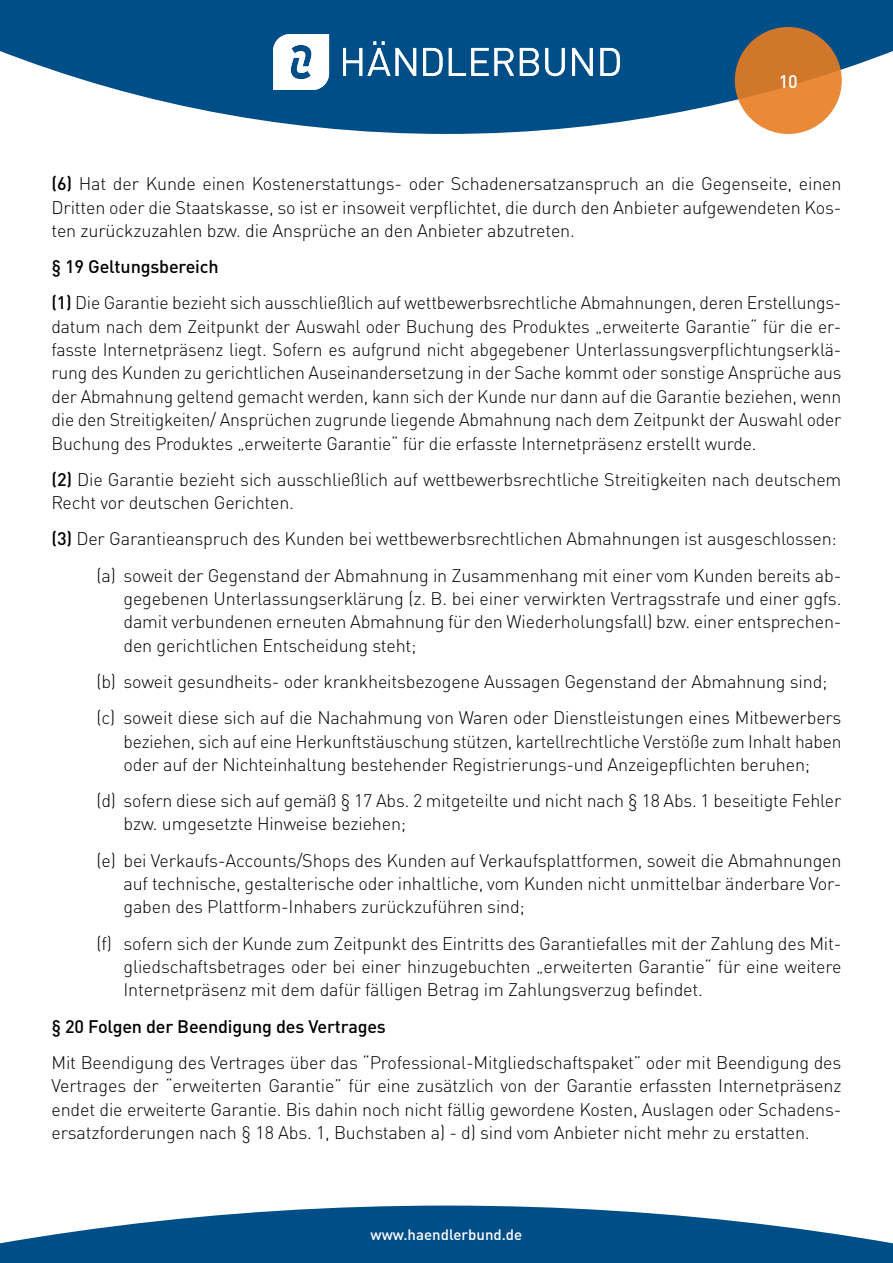
<style>
.page{position:relative;width:893px;height:1263px;background:#fff}
.page>*{position:absolute;margin:0;border:0;box-sizing:border-box;transform-origin:0 0}
.t1{font:300 18px/23.4px "DIN Pro";letter-spacing:-.01em;color:#000;text-align:justify}
.t2{font:500 18px "DIN Pro";letter-spacing:-.01em;color:#000}
.t3{font:500 18px "DIN Pro";color:#fff}
.t4{font:500 15px "DIN Pro";color:#fff}
.s1{font-weight:500}
</style>
<div class="page">
<svg style="left:0;top:0;width:893px;height:134px;fill:#004e87"></svg>
<svg style="left:735px;top:27px;width:107px;height:107px;background:#da7f31"></svg>
<svg style="left:343px;top:41px;width:47px;height:35px"></svg>
<svg style="left:396px;top:48px;width:20px;height:28px"></svg>
<svg style="left:423px;top:48px;width:20px;height:28px"></svg>
<svg style="left:449px;top:48px;width:65px;height:28px"></svg>
<svg style="left:520px;top:48px;width:19px;height:28px"></svg>
<svg style="left:545px;top:48px;width:20px;height:28px"></svg>
<svg style="left:572px;top:48px;width:21px;height:28px"></svg>
<svg style="left:600px;top:48px;width:20px;height:28px"></svg>
<svg style="left:273px;top:34px;width:56px;height:56px"></svg>
<svg style="left:0;top:1205px;width:893px;height:58px;fill:#004e87"></svg>
<p class="t3" style="left:779px;top:67px;width:21px">10</p>
<p class="t1" style="left:52px;top:170px;width:791px"><span class="s1">(6)</span> Hat der Kunde einen Kostenerstattungs- oder Schadenersatzanspruch an die Gegenseite, einen Dritten oder die Staatskasse, so ist er insoweit verpflichtet, die durch den Anbieter aufgewendeten Kos&shy;ten zurückzuzahlen bzw. die Ansprüche an den Anbieter abzutreten.</p>
<p class="t1" style="left:52px;top:247px;width:791px;line-height:36.2px"><span class="s1">§ 19 Geltungsbereich<br>(1)</span> Die Garantie bezieht sich ausschließlich auf wettbewerbsrechtliche Abmahnungen, deren Erstellungs-</p>
<p class="t1" style="left:52px;top:313px;width:791px">datum nach dem Zeitpunkt der Auswahl oder Buchung des Produktes „erweiterte Garantie“ für die er&shy;fasste Internetpräsenz liegt. Sofern es aufgrund nicht abgegebener Unterlassungsverpflichtungserklä&shy;rung des Kunden zu gerichtlichen Auseinandersetzung in der Sache kommt oder sonstige Ansprüche aus der Abmahnung geltend gemacht werden, kann sich der Kunde nur dann auf die Garantie beziehen, wenn die den Streitigkeiten/ Ansprüchen zugrunde liegende Abmahnung nach dem Zeitpunkt der Auswahl oder Buchung des Produktes „erweiterte Garantie“ für die erfasste Internetpräsenz erstellt wurde.</p>
<p class="t1" style="left:52px;top:466px;width:791px"><span class="s1">(2)</span> Die Garantie bezieht sich ausschließlich auf wettbewerbsrechtliche Streitigkeiten nach deutschem<br>Recht vor deutschen Gerichten.</p>
<p class="t1" style="left:52px;top:519px;width:791px;line-height:36.2px;text-align:right"><span class="s1">(3)</span> Der Garantieanspruch des Kunden bei wettbewerbsrechtlichen Abmahnungen ist ausgeschlossen: (a) soweit der Gegenstand der Abmahnung in Zusammenhang mit einer vom Kunden bereits ab-</p>
<p class="t1" style="left:124px;top:585px;width:719px">gegebenen Unterlassungserklärung (z. B. bei einer verwirkten Vertragsstrafe und einer ggfs. damit verbundenen erneuten Abmahnung für den Wiederholungsfall) bzw. einer entsprechen&shy;den gerichtlichen Entscheidung steht;</p>
<p class="t1" style="left:97px;top:662px;width:746px;line-height:36.2px">(b) soweit gesundheits- oder krankheitsbezogene Aussagen Gegenstand der Abmahnung sind; (c) soweit diese sich auf die Nachahmung von Waren oder Dienstleistungen eines Mitbewerbers</p>
<p class="t1" style="left:124px;top:728px;width:719px">beziehen, sich auf eine Herkunftstäuschung stützen, kartellrechtliche Verstöße zum Inhalt haben oder auf der Nichteinhaltung bestehender Registrierungs-und Anzeigepflichten beruhen;</p>
<p class="t1" style="left:124px;top:787px;width:719px;text-indent:-27px">(d) sofern diese sich auf gemäß § 17 Abs. 2 mitgeteilte und nicht nach § 18 Abs. 1 beseitigte Fehler bzw. umgesetzte Hinweise beziehen;</p>
<p class="t1" style="left:124px;top:847px;width:719px;text-indent:-27px">(e) bei Verkaufs-Accounts/Shops des Kunden auf Verkaufsplattformen, soweit die Abmahnungen auf technische, gestalterische oder inhaltliche, vom Kunden nicht unmittelbar änderbare Vor&shy;gaben des Plattform-Inhabers zurückzuführen sind;</p>
<p class="t1" style="left:124px;top:930px;width:719px;text-indent:-27px">(f) sofern sich der Kunde zum Zeitpunkt des Eintritts des Garantiefalles mit der Zahlung des Mit&shy;gliedschaftsbetrages oder bei einer hinzugebuchten „erweiterten Garantie“ für eine weitere Internetpräsenz mit dem dafür fälligen Betrag im Zahlungsverzug befindet.</p>
<p class="t2" style="left:52px;top:1011px;width:336px">§ 20 Folgen der Beendigung des Vertrages</p>
<p class="t1" style="left:52px;top:1049px;width:791px">Mit Beendigung des Vertrages über das “Professional-Mitgliedschaftspaket” oder mit Beendigung des Vertrages der “erweiterten Garantie” für eine zusätzlich von der Garantie erfassten Internetpräsenz endet die erweiterte Garantie. Bis dahin noch nicht fällig gewordene Kosten, Auslagen oder Schadens&shy;ersatzforderungen nach § 18 Abs. 1, Buchstaben a) - d) sind vom Anbieter nicht mehr zu erstatten.</p>
<p class="t4" style="left:371px;top:1223px;width:153px">www.haendlerbund.de</p>
</div>
